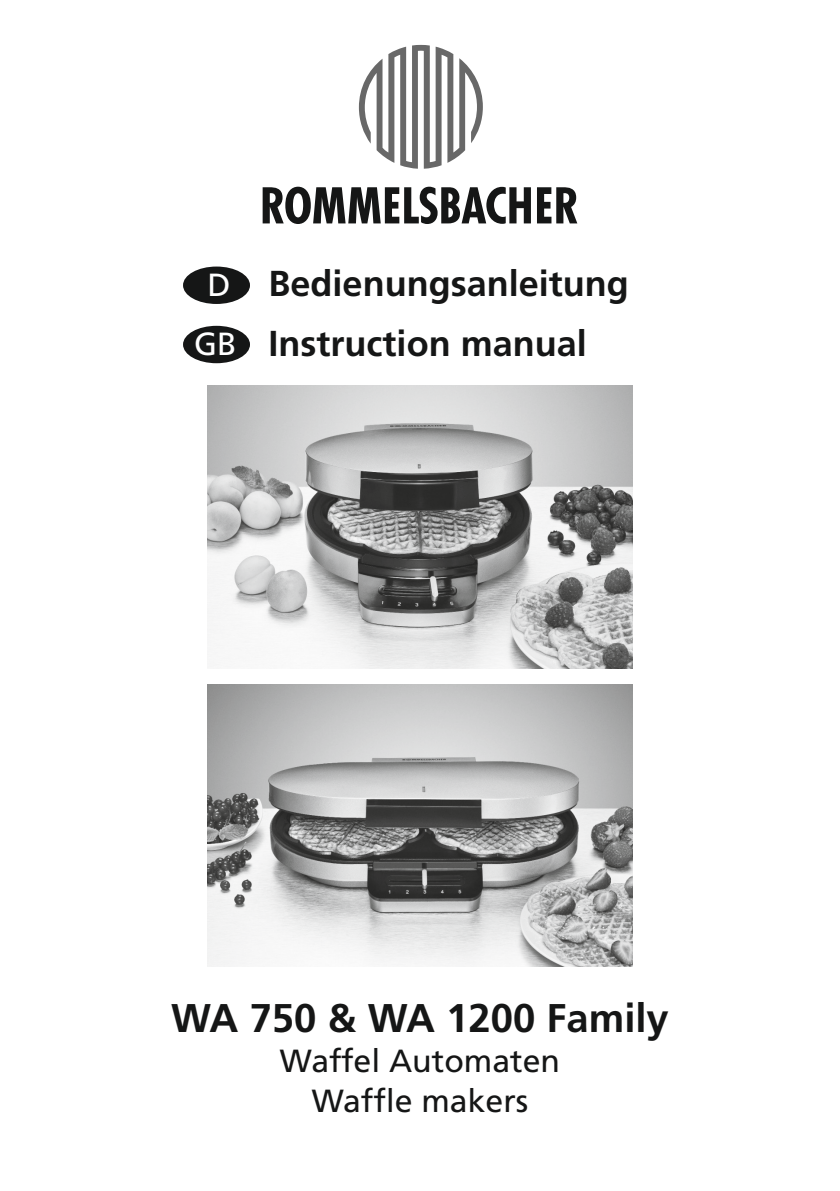
<style>
.page{position:relative;width:840px;height:1191px;background:#fff}
.page>*{position:absolute;margin:0;border:0;box-sizing:border-box;transform-origin:0 0}
.t1{font:700 40px "Frutiger LT";color:#151616}
.t2{font:700 36px/60px "Frutiger LT";color:#151616}
.t3{font:32px/40px "Frutiger LT";color:#151616;text-align:center}
.t4{font:32px/59px "Frutiger LT";color:#fff;text-align:center}
</style>
<div class="page">
<div style="left:183px;top:266px;width:67px;height:38px;background:#151616;border-radius:50%"></div>
<div style="left:183px;top:326px;width:67px;height:37px;background:#151616;border-radius:50%"></div>
<svg style="left:358px;top:45px;width:124px;height:124px"></svg>
<svg style="left:262px;top:187px;width:268px;height:37px"></svg>
<svg style="left:537px;top:187px;width:40px;height:36px"></svg>
<img style="left:207px;top:385px;width:425px;height:283px">
<img style="left:207px;top:684px;width:425px;height:282px">
<p class="t4" style="left:194px;top:256px;width:44px">D<br>GB</p>
<p class="t2" style="left:268px;top:254px;width:362px">Bedienungsanleitung<br>Instruction manual</p>
<p class="t1" style="left:171px;top:995px;width:499px">WA 750 &amp; WA 1200 Family</p>
<p class="t3" style="left:280px;top:1041px;width:281px">Waffel Automaten<br>Waffle makers</p>
</div>
